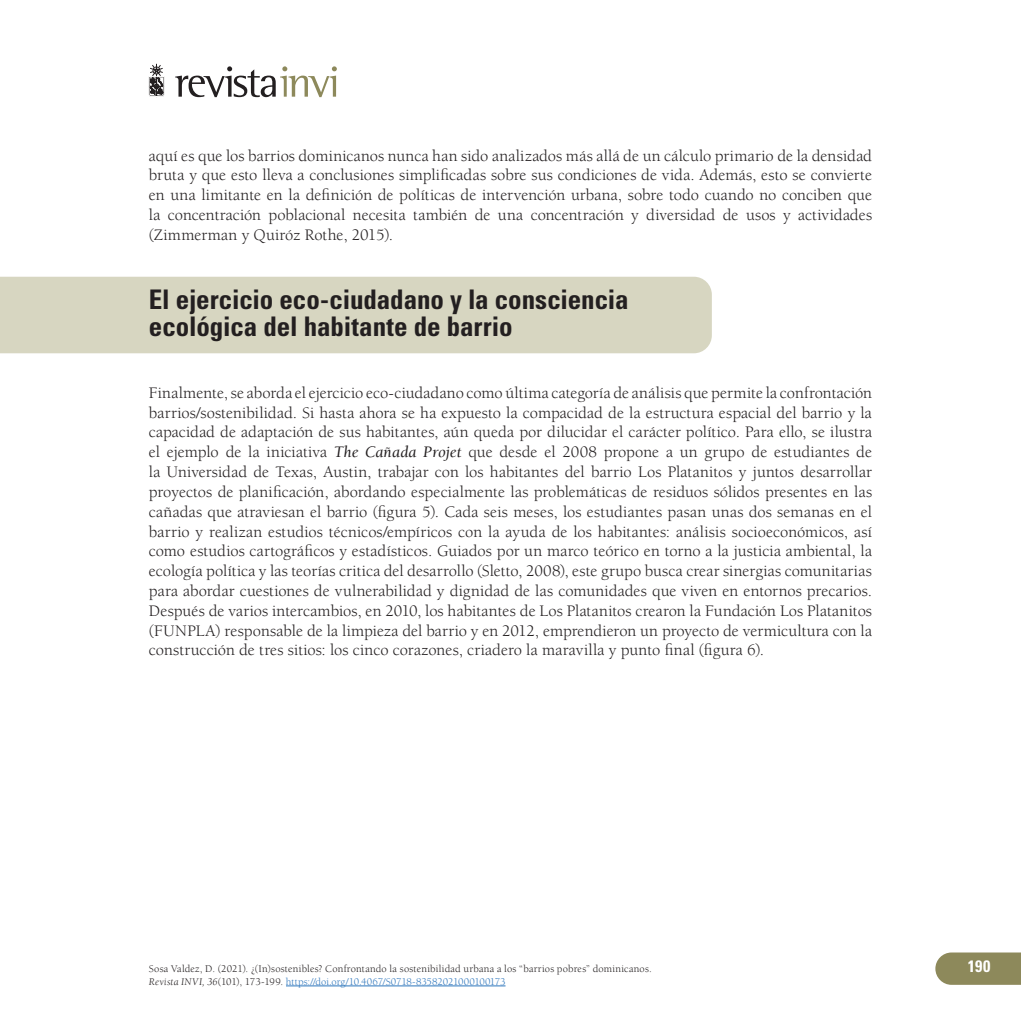
<style>
.page{position:relative;width:1021px;height:1021px;background:#fff}
.page>*{position:absolute;margin:0;border:0;box-sizing:border-box;transform-origin:0 0}
.sub{font:700 condensed 27px/27px "Univers LT Std";letter-spacing:-.005em;color:#231f20}
.txt_esp{font:16.5px/19.8px "Berkeley Std";letter-spacing:.005em;color:#231f20;text-align:justify}
.t1{font:700 condensed 16.5px "Univers LT Std";color:#fff}
.t2{font:10.5px/12.6px "Berkeley Std";letter-spacing:.015em;color:#231f20}
.s1{font-style:italic}
.s2{font-style:inherit}
.s3{color:#2e76bc}
</style>
<div class="page">
<hr style="left:286px;top:985px;width:219px;height:1px;background:#2e76bc">
<svg style="left:175px;top:66px;width:162px;height:31px"></svg>
<svg style="left:149px;top:64px;width:15px;height:33px"></svg>
<svg style="left:935px;top:952px;width:85px;height:32px;background:#938f64"></svg>
<div style="left:0;top:277px;width:711px;height:76px;background:#d7d6c1"></div>
<p class="txt_esp" style="left:149px;top:146px;width:724px">aquí es que los barrios dominicanos nunca han sido analizados más allá de un cálculo primario de la densidad bruta y que esto lleva a conclusiones simplificadas sobre sus condiciones de vida. Además, esto se convierte en una limitante en la definición de políticas de intervención urbana, sobre todo cuando no conciben que la concentración poblacional necesita también de una concentración y diversidad de usos y actividades (Zimmerman y Quiróz Rothe, 2015).</p>
<p class="sub" style="left:149px;top:285px;width:481px">El ejercicio eco-ciudadano y la consciencia ecológica del habitante de barrio</p>
<p class="txt_esp" style="left:149px;top:383px;width:724px">Finalmente, se aborda el ejercicio eco-ciudadano como última categoría de análisis que permite la confrontación barrios/sostenibilidad. Si hasta ahora se ha expuesto la compacidad de la estructura espacial del barrio y la capacidad de adaptación de sus habitantes, aún queda por dilucidar el carácter político. Para ello, se ilustra el ejemplo de la iniciativa <span class="s1">The Cañada Projet</span> que desde el 2008 propone a un grupo de estudiantes de la Universidad de Texas, Austin, trabajar con los habitantes del barrio Los Platanitos y juntos desarrollar proyectos de planificación, abordando especialmente las problemáticas de residuos sólidos presentes en las cañadas que atraviesan el barrio (figura 5). Cada seis meses, los estudiantes pasan unas dos semanas en el barrio y realizan estudios técnicos/empíricos con la ayuda de los habitantes: análisis socioeconómicos, así como estudios cartográficos y estadísticos. Guiados por un marco teórico en torno a la justicia ambiental, la ecología política y las teorías critica del desarrollo (Sletto, 2008), este grupo busca crear sinergias comunitarias para abordar cuestiones de vulnerabilidad y dignidad de las comunidades que viven en entornos precarios.<br>Después de varios intercambios, en 2010, los habitantes de Los Platanitos crearon la Fundación Los Platanitos (FUNPLA) responsable de la limpieza del barrio y en 2012, emprendieron un proyecto de vermicultura con la construcción de tres sitios: los cinco corazones, criadero la maravilla y punto final (figura 6).</p>
<p class="t2" style="left:149px;top:962px;width:504px">Sosa Valdez, D. (2021). ¿(In)sostenibles? Confrontando la sostenibilidad urbana a los “barrios pobres” dominicanos.<br><span class="s1">Revista INVI, 36</span>(101), <span class="s2">173-199</span>. <span class="s3">https://doi.org/10.4067/S0718-83582021000100173</span></p>
<p class="t1" style="left:967px;top:956px;width:24px">190</p>
</div>
